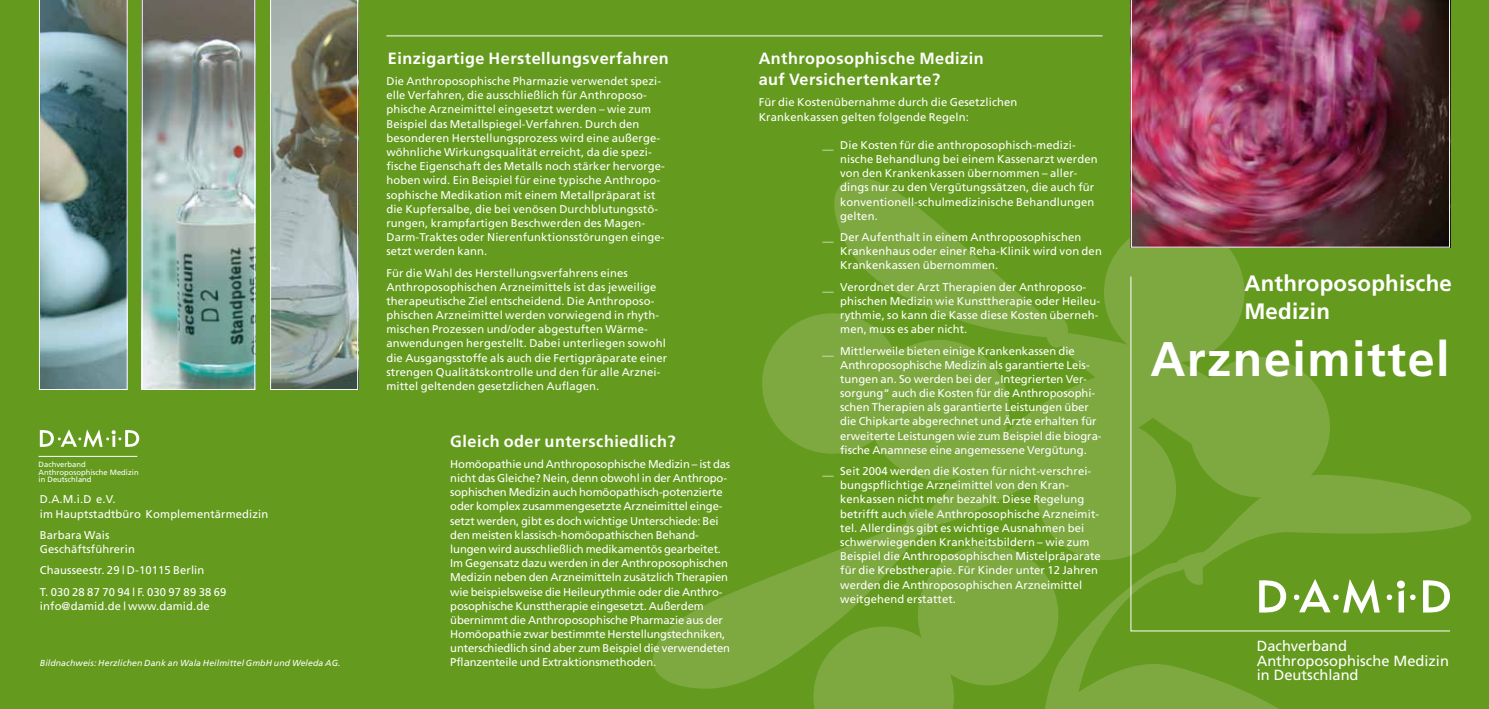
<style>
.page{position:relative;width:1489px;height:709px;background:#fff}
.page>*{position:absolute;margin:0;border:0;box-sizing:border-box;transform-origin:0 0}
.t1{font:700 48.5px "Frutiger";letter-spacing:.03em;color:#fff}
.t2{font:700 22.25px/28.4px "Frutiger";letter-spacing:.01em;color:#fff}
.t3{font:700 16.25px/21.2px "Frutiger";letter-spacing:.03em;color:#fff}
.t4{font:14.62px/14.6px "Frutiger";color:#fff}
.t5{font:11.25px/14.1px "Frutiger";letter-spacing:.01em;color:#fff}
.t6{font:11.25px/14.1px "Frutiger";letter-spacing:-.01em;color:#fff}
.t7{font:italic 8.75px "Frutiger";letter-spacing:.01em;color:#fff}
.t8{font:7.62px/7.6px "Frutiger";color:#fff}
</style>
<div class="page">
<div style="left:0;top:0;width:1488px;height:709px;background:#649a1d"></div>
<div style="left:762px;top:313px;width:140px;height:141px;background:#7ea840;border-radius:50%"></div>
<svg style="left:829px;top:177px;width:460px;height:170px"></svg>
<svg style="left:653px;top:347px;width:476px;height:342px;fill:#7ea840"></svg>
<svg style="left:1031px;top:474px;width:440px;height:152px;fill:#7ca73e"></svg>
<svg style="left:813px;top:626px;width:466px;height:83px"></svg>
<svg style="left:39px;top:0;width:89px;height:390px;background:#739093"></svg>
<svg style="left:142px;top:0;width:113px;height:390px;background:#91a4a0"></svg>
<hr style="left:386px;top:35px;width:716px;height:1px;background:#fff">
<img style="left:1130px;top:0;width:319px;height:247px">
<svg style="left:270px;top:0;width:88px;height:390px;background:#969d94"></svg>
<svg style="left:1129px;top:275px;width:321px;height:357px"></svg>
<svg style="left:1258px;top:580px;width:28px;height:33px"></svg>
<svg style="left:1422px;top:580px;width:27px;height:33px"></svg>
<svg style="left:1292px;top:579px;width:87px;height:34px"></svg>
<svg style="left:1385px;top:580px;width:30px;height:32px"></svg>
<svg style="left:40px;top:429px;width:99px;height:18px"></svg>
<hr style="left:39px;top:456px;width:98px;height:1px;background:#fff">
<p class="t8" style="left:39px;top:460px;width:102px">Dachverband<br>Anthroposophische Medizin in Deutschland</p>
<p class="t5" style="left:40px;top:492px;width:230px">D.A.M.i.D e.V.<br>im Hauptstadtbüro Komplementärmedizin</p>
<p class="t5" style="left:40px;top:527px;width:96px">Barbara Wais<br>Geschäftsführerin</p>
<p class="t5" style="left:40px;top:559px;width:188px;line-height:21.2px">Chausseestr. 29 | D-10115 Berlin<br>T. 030 28 87 70 94 | F. 030 97 89 38 69</p>
<p class="t5" style="left:40px;top:598px;width:171px">info@damid.de | www.damid.de</p>
<p class="t7" style="left:40px;top:658px;width:302px">Bildnachweis: Herzlichen Dank an Wala Heilmittel GmbH und Weleda AG.</p>
<h3 class="t3" style="left:388px;top:47px;width:282px">Einzigartige Herstellungsverfahren</h3>
<p class="t5" style="left:386px;top:74px;width:280px">Die Anthroposophische Pharmazie verwendet spezi&shy;elle Verfahren, die ausschließlich für Anthroposo&shy;phische Arzneimittel eingesetzt werden – wie zum Beispiel das Metallspiegel-Verfahren. Durch den besonderen Herstellungsprozess wird eine außerge&shy;wöhnliche Wirkungsqualität erreicht, da die spezi&shy;fische Eigenschaft des Metalls noch stärker hervorge&shy;hoben wird. Ein Beispiel für eine typische Anthropo&shy;sophische Medikation mit einem Metallpräparat ist die Kupfersalbe, die bei venösen Durchblutungsstö&shy;rungen, krampfartigen Beschwerden des Magen-Darm-Traktes oder Nierenfunktionsstörungen einge&shy;setzt werden kann.</p>
<p class="t5" style="left:386px;top:265px;width:282px">Für die Wahl des Herstellungsverfahrens eines Anthroposophischen Arzneimittels ist das jeweilige therapeutische Ziel entscheidend. Die Anthroposo&shy;phischen Arzneimittel werden vorwiegend in rhyth&shy;mischen Prozessen und/oder abgestuften Wärme&shy;anwendungen hergestellt. Dabei unterliegen sowohl die Ausgangsstoffe als auch die Fertigpräparate einer strengen Qualitätskontrolle und den für alle Arznei&shy;mittel geltenden gesetzlichen Auflagen.</p>
<h3 class="t3" style="left:450px;top:430px;width:227px">Gleich oder unterschiedlich?</h3>
<p class="t6" style="left:450px;top:457px;width:281px">Homöopathie und Anthroposophische Medizin – ist das nicht das Gleiche? Nein, denn obwohl in der Anthropo&shy;sophischen Medizin auch homöopathisch-potenzierte oder komplex zusammengesetzte Arzneimittel einge&shy;setzt werden, gibt es doch wichtige Unterschiede: Bei den meisten klassisch-homöopathischen Behand&shy;lungen wird ausschließlich medikamentös gearbeitet.<br>Im Gegensatz dazu werden in der Anthroposophischen Medizin neben den Arzneimitteln zusätzlich Therapien wie beispielsweise die Heileurythmie oder die Anthro&shy;posophische Kunsttherapie eingesetzt. Außerdem übernimmt die Anthroposophische Pharmazie aus der Homöopathie zwar bestimmte Herstellungstechniken, unterschiedlich sind aber zum Beispiel die verwendeten Pflanzenteile und Extraktionsmethoden.</p>
<h3 class="t3" style="left:758px;top:47px;width:226px">Anthroposophische Medizin auf Versichertenkarte?</h3>
<p class="t5" style="left:758px;top:95px;width:260px">Für die Kostenübernahme durch die Gesetzlichen<br>Krankenkassen gelten folgende Regeln:</p>
<p class="t5" style="left:840px;top:138px;width:259px;text-indent:-18px">__ Die Kosten für die anthroposophisch-medizi&shy;nische Behandlung bei einem Kassenarzt werden von den Krankenkassen übernommen – aller&shy;dings nur zu den Vergütungssätzen, die auch für konventionell-schulmedizinische Behandlungen gelten.</p>
<p class="t5" style="left:840px;top:230px;width:263px;text-indent:-18px">__ Der Aufenthalt in einem Anthroposophischen<br>Krankenhaus oder einer Reha-Klinik wird von den<br>Krankenkassen übernommen.</p>
<p class="t5" style="left:840px;top:280px;width:261px;text-indent:-18px">__ Verordnet der Arzt Therapien der Anthroposo&shy;phischen Medizin wie Kunsttherapie oder Heileu&shy;rythmie, so kann die Kasse diese Kosten überneh&shy;men, muss es aber nicht.</p>
<p class="t5" style="left:840px;top:343px;width:263px;text-indent:-18px">__ Mittlerweile bieten einige Krankenkassen die Anthroposophische Medizin als garantierte Leis&shy;tungen an. So werden bei der „Integrierten Ver&shy;sorgung“ auch die Kosten für die Anthroposophi&shy;schen Therapien als garantierte Leistungen über die Chipkarte abgerechnet und Ärzte erhalten für erweiterte Leistungen wie zum Beispiel die biogra&shy;fische Anamnese eine angemessene Vergütung.</p>
<p class="t5" style="left:840px;top:464px;width:262px;text-indent:-18px">__ Seit 2004 werden die Kosten für nicht-verschrei&shy;bungspflichtige Arzneimittel von den Kran&shy;kenkassen nicht mehr bezahlt. Diese Regelung betrifft auch viele Anthroposophische Arzneimit&shy;tel. Allerdings gibt es wichtige Ausnahmen bei schwerwiegenden Krankheitsbildern – wie zum Beispiel die Anthroposophischen Mistelpräparate für die Krebstherapie. Für Kinder unter 12 Jahren werden die Anthroposophischen Arzneimittel weitgehend erstattet.</p>
<h2 class="t2" style="left:1244px;top:268px;width:209px">Anthroposophische<br>Medizin</h2>
<h1 class="t1" style="left:1150px;top:330px;width:301px">Arzneimittel</h1>
<p class="t4" style="left:1256px;top:638px;width:194px">Dachverband<br>Anthroposophische Medizin in Deutschland</p>
</div>
